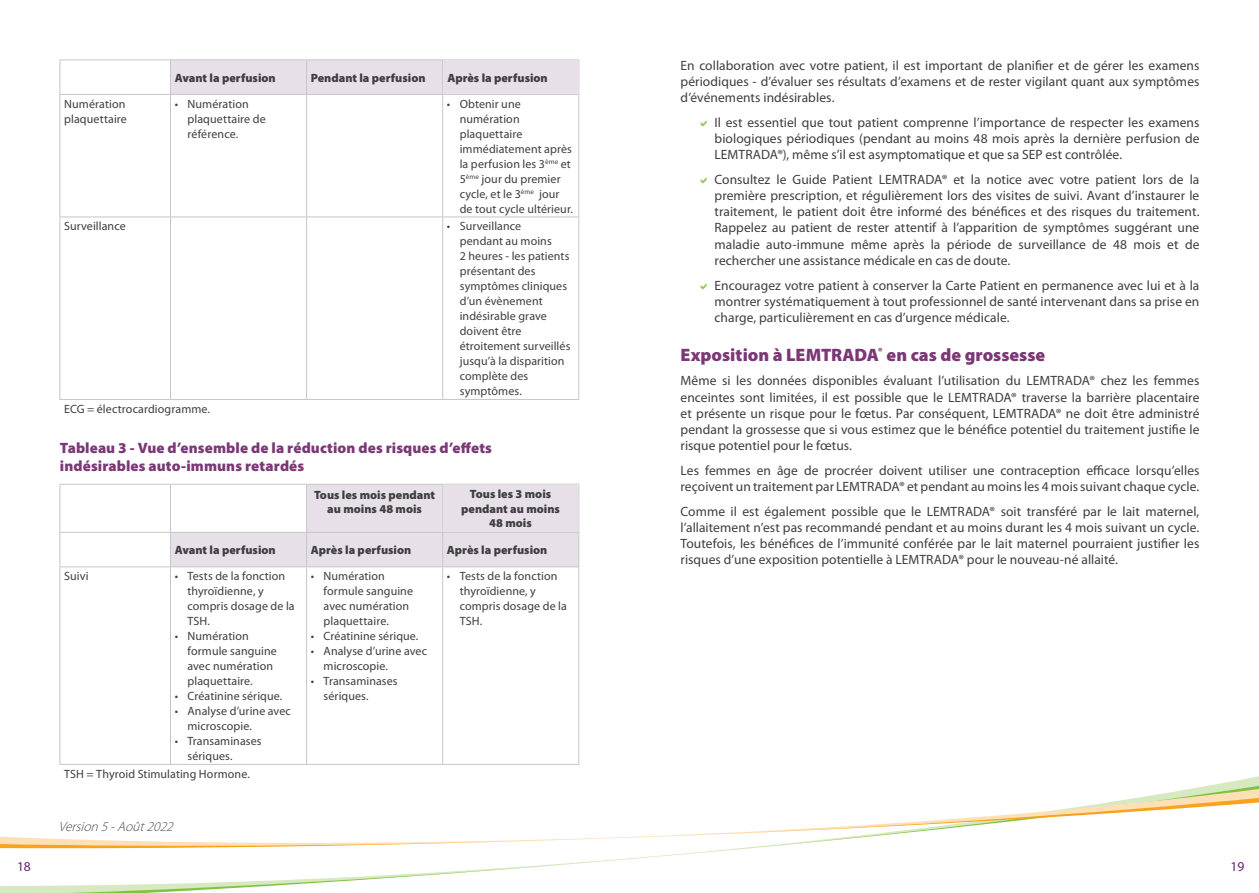
<style>
.page{position:relative;width:1259px;height:893px;background:#fff}
.page>*{position:absolute;margin:0;border:0;box-sizing:border-box;transform-origin:0 0}
.SOUS_TITRE{font:900 18px "Myriad Pro";color:#7b3776}
.t1{font:900 15px/18px "Myriad Pro";letter-spacing:.01em;color:#7b3776}
.TEXTE_PRINCIPAL{font:13.5px/16.2px "Myriad Pro";letter-spacing:.005em;color:#3e3e3f;text-align:justify}
.t2{font:italic 300 13.5px "Myriad Pro";color:#4b4c4d}
.t3{font:13.5px "Myriad Pro";color:#6b206f}
.TEXTE_PRINCIPAL-2{font:12px/15px "Myriad Pro";letter-spacing:.01em;color:#3e3e3f}
.t4{font:900 12px/14.4px "Myriad Pro";color:#3e3e3f;text-align:center}
</style>
<div class="page">
<svg style="left:0;top:784px;width:1259px;height:109px"></svg>
<svg style="left:0;top:787px;width:1259px;height:10px"></svg>
<svg style="left:0;top:797px;width:1259px;height:52px"></svg>
<svg style="left:170px;top:61px;width:409px;height:505px"></svg>
<hr style="left:60px;top:60px;width:110px;height:1px;background:#c5c6c8">
<hr style="left:60px;top:60px;width:1px;height:34px;background:#c5c6c8">
<hr style="left:170px;top:60px;width:137px;height:1px;background:#c5c6c8">
<hr style="left:170px;top:60px;width:1px;height:34px;background:#c5c6c8">
<hr style="left:60px;top:94px;width:110px;height:1px;background:#c5c6c8">
<hr style="left:170px;top:94px;width:137px;height:1px;background:#c5c6c8">
<hr style="left:60px;top:95px;width:1px;height:122px;background:#c5c6c8">
<hr style="left:170px;top:95px;width:1px;height:122px;background:#c5c6c8">
<hr style="left:306px;top:95px;width:1px;height:122px;background:#c5c6c8">
<hr style="left:442px;top:95px;width:1px;height:122px;background:#c5c6c8">
<hr style="left:578px;top:95px;width:1px;height:122px;background:#c5c6c8">
<hr style="left:60px;top:217px;width:110px;height:1px;background:#c5c6c8">
<hr style="left:60px;top:217px;width:1px;height:182px;background:#c5c6c8">
<hr style="left:170px;top:217px;width:137px;height:1px;background:#c5c6c8">
<hr style="left:170px;top:217px;width:1px;height:182px;background:#c5c6c8">
<hr style="left:307px;top:217px;width:136px;height:1px;background:#c5c6c8">
<hr style="left:306px;top:217px;width:1px;height:182px;background:#c5c6c8">
<hr style="left:443px;top:217px;width:136px;height:1px;background:#c5c6c8">
<hr style="left:442px;top:217px;width:1px;height:182px;background:#c5c6c8">
<hr style="left:578px;top:217px;width:1px;height:182px;background:#c5c6c8">
<hr style="left:60px;top:399px;width:110px;height:1px;background:#c5c6c8">
<hr style="left:170px;top:399px;width:137px;height:1px;background:#c5c6c8">
<hr style="left:307px;top:399px;width:136px;height:1px;background:#c5c6c8">
<hr style="left:443px;top:399px;width:136px;height:1px;background:#c5c6c8">
<hr style="left:60px;top:484px;width:110px;height:1px;background:#c5c6c8">
<hr style="left:60px;top:485px;width:1px;height:47px;background:#c5c6c8">
<hr style="left:170px;top:484px;width:137px;height:1px;background:#c5c6c8">
<hr style="left:170px;top:485px;width:1px;height:47px;background:#c5c6c8">
<hr style="left:307px;top:484px;width:136px;height:1px;background:#c5c6c8">
<hr style="left:306px;top:485px;width:1px;height:47px;background:#c5c6c8">
<hr style="left:443px;top:484px;width:136px;height:1px;background:#c5c6c8">
<hr style="left:442px;top:485px;width:1px;height:47px;background:#c5c6c8">
<hr style="left:578px;top:485px;width:1px;height:47px;background:#c5c6c8">
<hr style="left:60px;top:532px;width:110px;height:1px;background:#c5c6c8">
<hr style="left:60px;top:533px;width:1px;height:33px;background:#c5c6c8">
<hr style="left:170px;top:532px;width:137px;height:1px;background:#c5c6c8">
<hr style="left:170px;top:533px;width:1px;height:33px;background:#c5c6c8">
<hr style="left:307px;top:532px;width:136px;height:1px;background:#c5c6c8">
<hr style="left:306px;top:533px;width:1px;height:33px;background:#c5c6c8">
<hr style="left:443px;top:532px;width:136px;height:1px;background:#c5c6c8">
<hr style="left:442px;top:533px;width:1px;height:33px;background:#c5c6c8">
<hr style="left:578px;top:533px;width:1px;height:33px;background:#c5c6c8">
<hr style="left:60px;top:566px;width:110px;height:1px;background:#c5c6c8">
<hr style="left:60px;top:567px;width:1px;height:197px;background:#c5c6c8">
<hr style="left:170px;top:566px;width:137px;height:1px;background:#c5c6c8">
<hr style="left:170px;top:567px;width:1px;height:197px;background:#c5c6c8">
<hr style="left:307px;top:566px;width:136px;height:1px;background:#c5c6c8">
<hr style="left:306px;top:567px;width:1px;height:197px;background:#c5c6c8">
<hr style="left:443px;top:566px;width:136px;height:1px;background:#c5c6c8">
<hr style="left:442px;top:567px;width:1px;height:197px;background:#c5c6c8">
<hr style="left:578px;top:567px;width:1px;height:197px;background:#c5c6c8">
<hr style="left:60px;top:764px;width:110px;height:1px;background:#c5c6c8">
<hr style="left:170px;top:764px;width:137px;height:1px;background:#c5c6c8">
<hr style="left:307px;top:764px;width:136px;height:1px;background:#c5c6c8">
<hr style="left:443px;top:764px;width:136px;height:1px;background:#c5c6c8">
<hr style="left:307px;top:60px;width:136px;height:1px;background:#c5c6c8">
<hr style="left:306px;top:60px;width:1px;height:34px;background:#c5c6c8">
<hr style="left:442px;top:60px;width:1px;height:34px;background:#c5c6c8">
<hr style="left:307px;top:94px;width:136px;height:1px;background:#c5c6c8">
<hr style="left:443px;top:94px;width:136px;height:1px;background:#c5c6c8">
<div style="left:443px;top:60px;width:136px;height:34px;background:#e8e0e9"></div>
<div style="left:443px;top:485px;width:135px;height:47px;background:#e8e0e9"></div>
<p class="t4" style="left:175px;top:70px;width:102px">Avant la perfusion</p>
<p class="t4" style="left:311px;top:70px;width:116px">Pendant la perfusion</p>
<p class="t4" style="left:447px;top:70px;width:102px">Après la perfusion</p>
<p class="TEXTE_PRINCIPAL-2" style="left:64px;top:96px;width:64px">Numération plaquettaire</p>
<p class="TEXTE_PRINCIPAL-2" style="left:187px;top:96px;width:80px;text-indent:-13px">• Numération plaquettaire de référence.</p>
<p class="TEXTE_PRINCIPAL-2" style="left:460px;top:96px;width:115px;text-indent:-13px">• Obtenir une numération plaquettaire immédiatement après la perfusion les 3<sup>ème</sup> et<br>5<sup>ème</sup> jour du premier cycle, et le 3<sup>ème</sup> jour de tout cycle ultérieur.</p>
<p class="TEXTE_PRINCIPAL-2" style="left:64px;top:218px;width:63px">Surveillance</p>
<p class="TEXTE_PRINCIPAL-2" style="left:460px;top:218px;width:112px;text-indent:-13px">• Surveillance<br>pendant au moins<br>2 heures - les patients présentant des symptômes cliniques d’un évènement indésirable grave doivent être étroitement surveillés jusqu’à la disparition complète des symptômes.</p>
<p class="TEXTE_PRINCIPAL-2" style="left:64px;top:401px;width:147px">ECG = électrocardiogramme.</p>
<p class="t1" style="left:60px;top:439px;width:433px">Tableau 3 - Vue d’ensemble de la réduction des risques d’effets indésirables auto-immuns retardés</p>
<p class="t4" style="left:314px;top:487px;width:123px">Tous les mois pendant au moins 48 mois</p>
<p class="t4" style="left:461px;top:487px;width:100px">Tous les 3 mois pendant au moins<br>48 mois</p>
<p class="t4" style="left:175px;top:542px;width:102px">Avant la perfusion</p>
<p class="t4" style="left:311px;top:542px;width:102px">Après la perfusion</p>
<p class="t4" style="left:447px;top:542px;width:102px">Après la perfusion</p>
<p class="TEXTE_PRINCIPAL-2" style="left:64px;top:568px;width:26px">Suivi</p>
<p class="TEXTE_PRINCIPAL-2" style="left:187px;top:568px;width:109px;text-indent:-13px">• Tests de la fonction thyroïdienne, y compris dosage de la<br>TSH.</p>
<p class="TEXTE_PRINCIPAL-2" style="left:187px;top:628px;width:91px;text-indent:-13px">• Numération formule sanguine avec numération plaquettaire.</p>
<p class="TEXTE_PRINCIPAL-2" style="left:175px;top:688px;width:109px">• Créatinine sérique.</p>
<p class="TEXTE_PRINCIPAL-2" style="left:187px;top:703px;width:105px;text-indent:-13px">• Analyse d’urine avec microscopie.</p>
<p class="TEXTE_PRINCIPAL-2" style="left:187px;top:733px;width:76px;text-indent:-13px">• Transaminases sériques.</p>
<p class="TEXTE_PRINCIPAL-2" style="left:460px;top:568px;width:109px;text-indent:-13px">• Tests de la fonction thyroïdienne, y compris dosage de la<br>TSH.</p>
<p class="TEXTE_PRINCIPAL-2" style="left:324px;top:568px;width:91px;text-indent:-13px">• Numération formule sanguine avec numération plaquettaire.</p>
<p class="TEXTE_PRINCIPAL-2" style="left:311px;top:628px;width:109px">• Créatinine sérique.</p>
<p class="TEXTE_PRINCIPAL-2" style="left:324px;top:643px;width:105px;text-indent:-13px">• Analyse d’urine avec microscopie.</p>
<p class="TEXTE_PRINCIPAL-2" style="left:324px;top:673px;width:76px;text-indent:-13px">• Transaminases sériques.</p>
<p class="TEXTE_PRINCIPAL-2" style="left:64px;top:766px;width:187px">TSH = Thyroid Stimulating Hormone.</p>
<p class="t2" style="left:58px;top:819px;width:120px">Version5-Août2022</p>
<p class="TEXTE_PRINCIPAL" style="left:680px;top:57px;width:520px">En collaboration avec votre patient, il est important de planifier et de gérer les examens périodiques - d’évaluer ses résultats d’examens et de rester vigilant quant aux symptômes d’événements indésirables.</p>
<p class="TEXTE_PRINCIPAL" style="left:714px;top:114px;width:486px">Il est essentiel que tout patient comprenne l’importance de respecter les examens biologiques périodiques (pendant au moins 48 mois après la dernière perfusion de LEMTRADA®), même s’il est asymptomatique et que sa SEP est contrôlée.</p>
<p class="TEXTE_PRINCIPAL" style="left:714px;top:171px;width:486px">Consultez le Guide Patient LEMTRADA® et la notice avec votre patient lors de la première prescription, et régulièrement lors des visites de suivi. Avant d’instaurer le traitement, le patient doit être informé des bénéfices et des risques du traitement.<br>Rappelez au patient de rester attentif à l’apparition de symptômes suggérant une maladie auto-immune même après la période de surveillance de 48 mois et de rechercher une assistance médicale en cas de doute.</p>
<p class="TEXTE_PRINCIPAL" style="left:714px;top:277px;width:486px">Encouragez votre patient à conserver la Carte Patient en permanence avec lui et à la montrer systématiquement à tout professionnel de santé intervenant dans sa prise en charge, particulièrement en cas d’urgence médicale.</p>
<p class="SOUS_TITRE" style="left:680px;top:342px;width:366px">Exposition à LEMTRADA<sup>®</sup> en cas de grossesse</p>
<p class="TEXTE_PRINCIPAL" style="left:680px;top:372px;width:520px">Même si les données disponibles évaluant l’utilisation du LEMTRADA® chez les femmes enceintes sont limitées, il est possible que le LEMTRADA® traverse la barrière placentaire et présente un risque pour le fœtus. Par conséquent, LEMTRADA® ne doit être administré pendant la grossesse que si vous estimez que le bénéfice potentiel du traitement justifie le risque potentiel pour le fœtus.</p>
<p class="TEXTE_PRINCIPAL" style="left:680px;top:462px;width:520px">Les femmes en âge de procréer doivent utiliser une contraception efficace lorsqu’elles reçoivent un traitement par LEMTRADA® et pendant au moins les 4 mois suivant chaque cycle.</p>
<p class="TEXTE_PRINCIPAL" style="left:680px;top:503px;width:520px">Comme il est également possible que le LEMTRADA® soit transféré par le lait maternel, l’allaitement n’est pas recommandé pendant et au moins durant les 4 mois suivant un cycle.<br>Toutefois, les bénéfices de l’immunité conférée par le lait maternel pourraient justifier les risques d’une exposition potentielle à LEMTRADA® pour le nouveau-né allaité.</p>
<p class="t3" style="left:17px;top:858px;width:15px">18</p>
<p class="t3" style="left:1230px;top:859px;width:15px">19</p>
</div>
